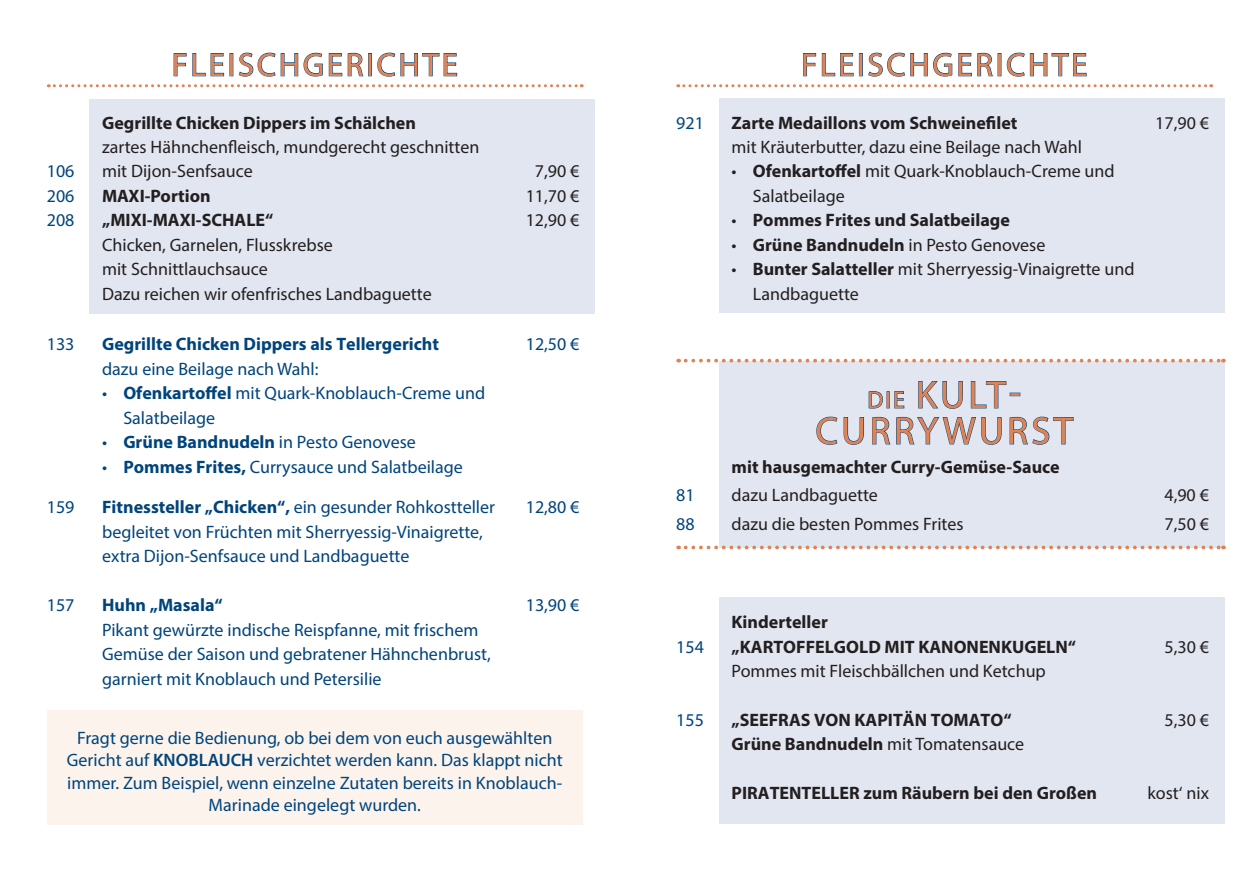
<style>
.page{position:relative;width:1259px;height:893px;background:#fff}
.page>*{position:absolute;margin:0;border:0;box-sizing:border-box;transform-origin:0 0}
.t1{font:39px/36px "Myriad Pro";letter-spacing:.08em;color:#df8355;text-align:center}
.t2{font:33px "Myriad Pro";letter-spacing:.08em;color:#df8355}
.t3{font:18px/24.5px "Myriad Pro";color:#00447c}
.t4{font:18px/24.5px "Myriad Pro";color:#231f20}
.t5{font:700 18px "Myriad Pro";color:#231f20}
.t6{font:700 18px "Myriad Pro";color:#00447c}
.s1{font-weight:700}
.s2{font-weight:600}
.s3{font-weight:400}
.s4{font-size:24px}
</style>
<div class="page">
<div style="left:719px;top:98px;width:505px;height:214px;background:#e2e6f0"></div>
<div style="left:47px;top:711px;width:536px;height:114px;background:#fcf3ec"></div>
<div style="left:719px;top:598px;width:505px;height:226px;background:#e2e6f0"></div>
<div style="left:719px;top:361px;width:505px;height:186px;background:#e2e6f0"></div>
<div style="left:89px;top:99px;width:506px;height:214px;background:#e2e6f0"></div>
<svg style="left:48px;top:84px;width:534px;height:3px"></svg>
<svg style="left:173px;top:53px;width:52px;height:24px"></svg>
<svg style="left:238px;top:52px;width:126px;height:25px"></svg>
<div style="left:368px;top:53px;width:4px;height:23px;border:1px solid #00447c"></div>
<svg style="left:377px;top:52px;width:81px;height:25px"></svg>
<svg style="left:678px;top:84px;width:533px;height:3px"></svg>
<svg style="left:803px;top:53px;width:51px;height:24px"></svg>
<div style="left:859px;top:53px;width:4px;height:23px;border:1px solid #00447c"></div>
<svg style="left:868px;top:52px;width:125px;height:25px"></svg>
<svg style="left:1006px;top:52px;width:81px;height:25px"></svg>
<svg style="left:868px;top:391px;width:15px;height:18px"></svg>
<svg style="left:894px;top:391px;width:11px;height:18px"></svg>
<svg style="left:918px;top:381px;width:45px;height:28px"></svg>
<svg style="left:970px;top:381px;width:50px;height:28px"></svg>
<svg style="left:816px;top:416px;width:48px;height:29px"></svg>
<svg style="left:872px;top:416px;width:130px;height:29px"></svg>
<svg style="left:1009px;top:416px;width:65px;height:29px"></svg>
<svg style="left:685px;top:359px;width:539px;height:3px"></svg>
<svg style="left:685px;top:546px;width:539px;height:3px"></svg>
<h2 class="t2" style="left:172px;top:44px;width:288px">FLEISCHGERICHTE</h2>
<p class="t5" style="left:102px;top:111px;width:315px">Gegrillte Chicken Dippers im Schälchen</p>
<p class="t4" style="left:102px;top:134px;width:379px">zartes Hähnchenfleisch, mundgerecht geschnitten</p>
<p class="t3" style="left:47px;top:159px;width:29px">106</p>
<p class="t4" style="left:102px;top:159px;width:152px">mit Dijon-Senfsauce</p>
<p class="t4" style="left:535px;top:159px;width:46px">7,90 €</p>
<p class="t3" style="left:47px;top:183px;width:29px">206</p>
<p class="t5" style="left:102px;top:184px;width:110px">MAXI-Portion</p>
<p class="t4" style="left:526px;top:183px;width:55px">11,70 €</p>
<p class="t3" style="left:47px;top:208px;width:29px">208</p>
<p class="t5" style="left:102px;top:209px;width:173px">„MIXI-MAXI-SCHALE“</p>
<p class="t4" style="left:526px;top:208px;width:55px">12,90 €</p>
<p class="t4" style="left:102px;top:232px;width:331px">Chicken, Garnelen, Flusskrebse<br>mit Schnittlauchsauce<br>Dazu reichen wir ofenfrisches Landbaguette</p>
<p class="t3" style="left:47px;top:332px;width:29px">133</p>
<p class="t6" style="left:102px;top:332px;width:338px">Gegrillte Chicken Dippers als Tellergericht</p>
<p class="t3" style="left:526px;top:332px;width:55px">12,50 €</p>
<p class="t3" style="left:102px;top:356px;width:218px">dazu eine Beilage nach Wahl:</p>
<p class="t3" style="left:123px;top:381px;width:363px;text-indent:-21px">• <span class="s1">Ofenkartoffel</span> mit Quark-Knoblauch-Creme und<br>Salatbeilage</p>
<p class="t3" style="left:102px;top:430px;width:315px">• <span class="s1">Grüne Bandnudeln</span> in Pesto Genovese</p>
<p class="t3" style="left:102px;top:454px;width:362px">• <span class="s1">Pommes Frites,</span> Currysauce und Salatbeilage</p>
<p class="t3" style="left:47px;top:495px;width:29px">159</p>
<p class="t3" style="left:102px;top:495px;width:394px"><span class="s1">Fitnessteller „Chicken“,</span> ein gesunder Rohkostteller</p>
<p class="t3" style="left:526px;top:495px;width:55px">12,80 €</p>
<p class="t3" style="left:102px;top:519px;width:382px">begleitet von Früchten mit Sherryessig-Vinaigrette, extra Dijon-Senfsauce und Landbaguette</p>
<p class="t3" style="left:47px;top:593px;width:29px">157</p>
<p class="t6" style="left:102px;top:593px;width:122px">Huhn „Masala“</p>
<p class="t3" style="left:526px;top:593px;width:55px">13,90 €</p>
<p class="t3" style="left:102px;top:617px;width:390px">Pikant gewürzte indische Reispfanne, mit frischem<br>Gemüse der Saison und gebratener Hähnchenbrust, garniert mit Knoblauch und Petersilie</p>
<p class="t3" style="left:67px;top:726px;width:497px;line-height:22.5px;text-align:center">Fragt gerne die Bedienung, ob bei dem von euch ausgewählten Gericht auf <span class="s2">KNOBLAUCH</span> verzichtet werden kann. Das klappt nicht immer. Zum Beispiel, wenn einzelne Zutaten bereits in Knoblauch-Marinade eingelegt wurden.</p>
<h2 class="t2" style="left:801px;top:44px;width:288px">FLEISCHGERICHTE</h2>
<p class="t3" style="left:676px;top:110px;width:29px">921</p>
<p class="t5" style="left:731px;top:111px;width:287px">Zarte Medaillons vom Schweinefilet</p>
<p class="t4" style="left:1155px;top:110px;width:55px">17,90 €</p>
<p class="t4" style="left:731px;top:134px;width:352px">mit Kräuterbutter, dazu eine Beilage nach Wahl</p>
<p class="t4" style="left:753px;top:159px;width:363px;text-indent:-21px">• <span class="s1">Ofenkartoffel</span> mit Quark-Knoblauch-Creme und<br>Salatbeilage</p>
<p class="t5" style="left:731px;top:209px;width:280px"><span class="s3">•</span> Pommes Frites und Salatbeilage</p>
<p class="t4" style="left:731px;top:232px;width:315px">• <span class="s1">Grüne Bandnudeln</span> in Pesto Genovese</p>
<p class="t4" style="left:753px;top:257px;width:383px;text-indent:-21px">• <span class="s1">Bunter Salatteller</span> mit Sherryessig-Vinaigrette und<br>Landbaguette</p>
<h1 class="t1" style="left:815px;top:376px;width:259px"><span class="s4">DIE</span> KULT-<br>CURRYWURST</h1>
<p class="t5" style="left:731px;top:455px;width:330px">mit hausgemachter Curry-Gemüse-Sauce</p>
<p class="t3" style="left:676px;top:483px;width:20px">81</p>
<p class="t4" style="left:731px;top:483px;width:148px">dazu Landbaguette</p>
<p class="t4" style="left:1164px;top:483px;width:46px">4,90 €</p>
<p class="t3" style="left:676px;top:512px;width:20px">88</p>
<p class="t4" style="left:731px;top:512px;width:233px">dazu die besten Pommes Frites</p>
<p class="t4" style="left:1164px;top:512px;width:46px">7,50 €</p>
<p class="t5" style="left:731px;top:610px;width:98px">Kinderteller</p>
<p class="t3" style="left:676px;top:634px;width:29px">154</p>
<p class="t5" style="left:731px;top:635px;width:346px">„KARTOFFELGOLD MIT KANONENKUGELN“</p>
<p class="t4" style="left:1164px;top:634px;width:46px">5,30 €</p>
<p class="t4" style="left:731px;top:658px;width:316px">Pommes mit Fleischbällchen und Ketchup</p>
<p class="t3" style="left:676px;top:707px;width:29px">155</p>
<p class="t5" style="left:731px;top:708px;width:281px">„SEEFRAS VON KAPITÄN TOMATO“</p>
<p class="t4" style="left:1164px;top:707px;width:46px">5,30 €</p>
<p class="t5" style="left:731px;top:733px;width:294px">Grüne Bandnudeln <span class="s3">mit Tomatensauce</span></p>
<p class="t5" style="left:731px;top:782px;width:367px">PIRATENTELLER zum Räubern bei den Großen</p>
<p class="t4" style="left:1147px;top:781px;width:63px">kost‘ nix</p>
</div>
